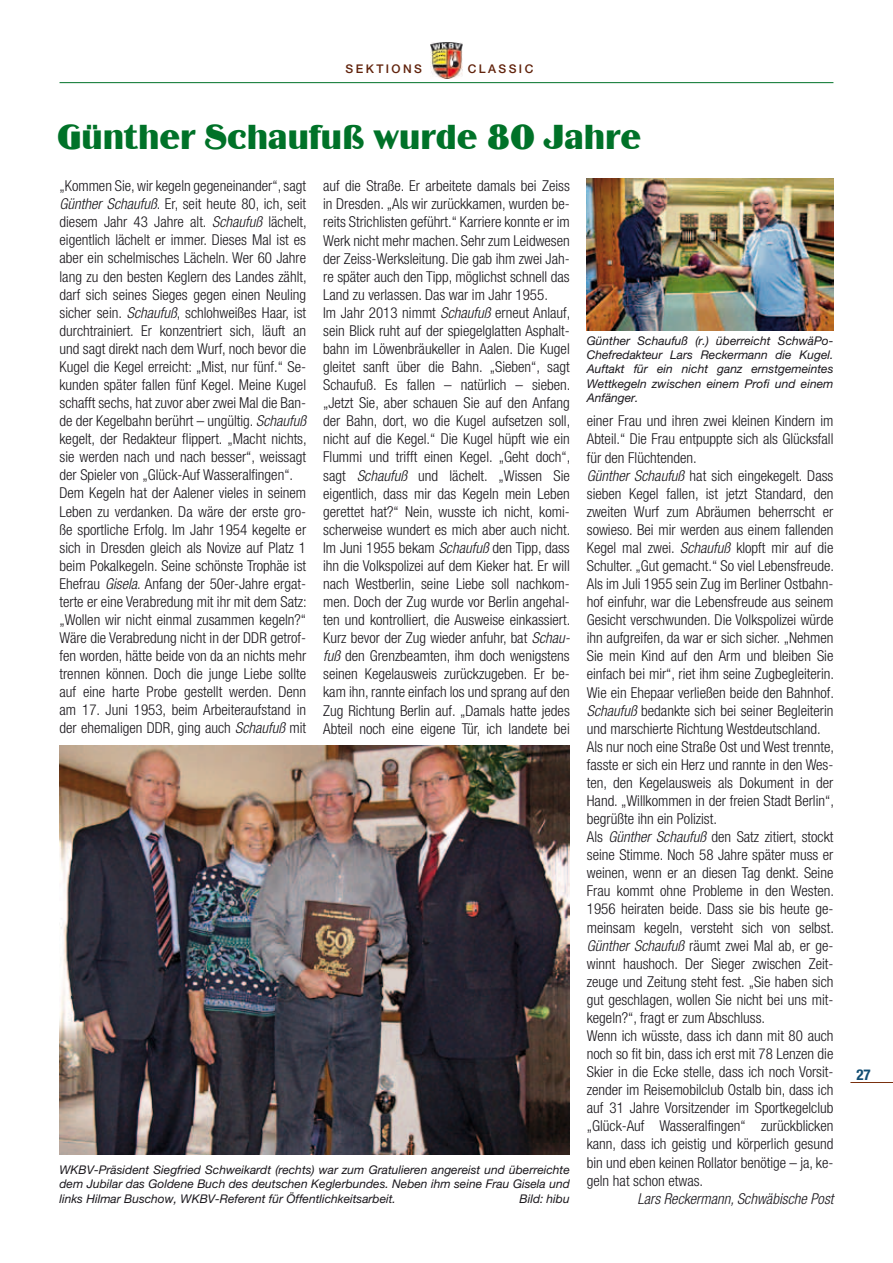
<style>
.page{position:relative;width:893px;height:1263px;background:#fff}
.page>*{position:absolute;margin:0;border:0;box-sizing:border-box;transform-origin:0 0}
.t1{font:36px "Binner D";color:#007228}
.t2{font:300 condensed 15px/18.1px "Helvetica Neue LT Pro";color:#1a171c}
.t3{font:italic 300 condensed 15px "Helvetica Neue LT Pro";color:#1a171c}
.t4{font:700 condensed 15px "Helvetica Neue LT Pro";color:#124e73}
.t5{font:italic 12px/14.4px "Helvetica Neue LT Pro";color:#1a171c;text-align:justify}
.t6{font:500 12px "Helvetica Neue LT Pro";letter-spacing:.2em;color:#61230c}
.s1{font-style:italic}
</style>
<div class="page">
<hr style="left:850px;top:1082px;width:43px;height:1px;background:#7a300e">
<hr style="left:60px;top:82px;width:773px;height:1px;background:#007228">
<img style="left:431px;top:43px;width:31px;height:36px">
<img style="left:60px;top:745px;width:510px;height:410px">
<img style="left:587px;top:179px;width:246px;height:151px">
<p class="t6" style="left:346px;top:62px;width:78px">SEKTIONS</p>
<p class="t6" style="left:468px;top:62px;width:67px">CLASSIC</p>
<h1 class="t1" style="left:57px;top:117px;width:585px">Günther Schaufuß wurde 80 Jahre</h1>
<p class="t2" style="left:60px;top:177px;width:249px">„Kommen Sie, wir kegeln gegeneinander“, sagt <span class="s1">Günther Schaufuß</span>. Er, seit heute 80, ich, seit diesem Jahr 43 Jahre alt. <span class="s1">Schaufuß</span> lächelt, eigentlich lächelt er immer. Dieses Mal ist es aber ein schelmisches Lächeln. Wer 60 Jahre lang zu den besten Keglern des Landes zählt, darf sich seines Sieges gegen einen Neuling sicher sein. <span class="s1">Schaufuß</span>, schlohweißes Haar, ist durchtrainiert. Er konzentriert sich, läuft an und sagt direkt nach dem Wurf, noch bevor die Kugel die Kegel erreicht: „Mist, nur fünf.“ Se&shy;kunden später fallen fünf Kegel. Meine Kugel schafft sechs, hat zuvor aber zwei Mal die Ban&shy;de der Kegelbahn berührt – ungültig. <span class="s1">Schaufuß </span>kegelt, der Redakteur flippert. „Macht nichts, sie werden nach und nach besser“, weissagt der Spieler von „Glück-Auf Wasseralfingen“.<br>Dem Kegeln hat der Aalener vieles in seinem Leben zu verdanken. Da wäre der erste gro&shy;ße sportliche Erfolg. Im Jahr 1954 kegelte er sich in Dresden gleich als Novize auf Platz 1 beim Pokalkegeln. Seine schönste Trophäe ist Ehefrau <span class="s1">Gisela</span>. Anfang der 50er-Jahre ergat&shy;terte er eine Verabredung mit ihr mit dem Satz: „Wollen wir nicht einmal zusammen kegeln?“ Wäre die Verabredung nicht in der DDR getrof&shy;fen worden, hätte beide von da an nichts mehr trennen können. Doch die junge Liebe sollte auf eine harte Probe gestellt werden. Denn am 17. Juni 1953, beim Arbeiteraufstand in der ehemaligen DDR, ging auch <span class="s1">Schaufuß</span> mit</p>
<p class="t2" style="left:323px;top:177px;width:249px">auf die Straße. Er arbeitete damals bei Zeiss in Dresden. „Als wir zurückkamen, wurden be&shy;reits Strichlisten geführt.“ Karriere konnte er im Werk nicht mehr machen. Sehr zum Leidwesen der Zeiss-Werksleitung. Die gab ihm zwei Jah&shy;re später auch den Tipp, möglichst schnell das Land zu verlassen. Das war im Jahr 1955.<br>Im Jahr 2013 nimmt <span class="s1">Schaufuß</span> erneut Anlauf, sein Blick ruht auf der spiegelglatten Asphalt&shy;bahn im Löwenbräukeller in Aalen. Die Kugel gleitet sanft über die Bahn. „Sieben“, sagt Schaufuß. Es fallen – natürlich – sieben. „Jetzt Sie, aber schauen Sie auf den Anfang der Bahn, dort, wo die Kugel aufsetzen soll, nicht auf die Kegel.“ Die Kugel hüpft wie ein Flummi und trifft einen Kegel. „Geht doch“, sagt <span class="s1">Schaufuß</span> und lächelt. „Wissen Sie eigentlich, dass mir das Kegeln mein Leben gerettet hat?“ Nein, wusste ich nicht, komi&shy;scherweise wundert es mich aber auch nicht.<br>Im Juni 1955 bekam <span class="s1">Schaufuß</span> den Tipp, dass ihn die Volkspolizei auf dem Kieker hat. Er will nach Westberlin, seine Liebe soll nachkom&shy;men. Doch der Zug wurde vor Berlin angehal&shy;ten und kontrolliert, die Ausweise einkassiert.<br>Kurz bevor der Zug wieder anfuhr, bat <span class="s1">Schau&shy;fuß</span> den Grenzbeamten, ihm doch wenigstens seinen Kegelausweis zurückzugeben. Er be&shy;kam ihn, rannte einfach los und sprang auf den Zug Richtung Berlin auf. „Damals hatte jedes Abteil noch eine eigene Tür, ich landete bei</p>
<p class="t5" style="left:587px;top:333px;width:248px">Günther Schaufuß (r.) überreicht SchwäPo-Chefredakteur Lars Reckermann die Kugel.<br>Auftakt für ein nicht ganz ernstgemeintes Wettkegeln zwischen einem Profi und einem Anfänger.</p>
<p class="t2" style="left:587px;top:412px;width:249px">einer Frau und ihren zwei kleinen Kindern im Abteil.“ Die Frau entpuppte sich als Glücksfall für den Flüchtenden.<br><span class="s1">Günther Schaufuß</span> hat sich eingekegelt. Dass sieben Kegel fallen, ist jetzt Standard, den zweiten Wurf zum Abräumen beherrscht er sowieso. Bei mir werden aus einem fallenden Kegel mal zwei. <span class="s1">Schaufuß</span> klopft mir auf die Schulter. „Gut gemacht.“ So viel Lebensfreude.<br>Als im Juli 1955 sein Zug im Berliner Ostbahn&shy;hof einfuhr, war die Lebensfreude aus seinem Gesicht verschwunden. Die Volkspolizei würde ihn aufgreifen, da war er sich sicher. „Nehmen Sie mein Kind auf den Arm und bleiben Sie einfach bei mir“, riet ihm seine Zugbegleiterin.<br>Wie ein Ehepaar verließen beide den Bahnhof.<br><span class="s1">Schaufuß</span> bedankte sich bei seiner Begleiterin und marschierte Richtung Westdeutschland.<br>Als nur noch eine Straße Ost und West trennte, fasste er sich ein Herz und rannte in den Wes&shy;ten, den Kegelausweis als Dokument in der Hand. „Willkommen in der freien Stadt Berlin“, begrüßte ihn ein Polizist.<br>Als <span class="s1">Günther Schaufuß</span> den Satz zitiert, stockt seine Stimme. Noch 58 Jahre später muss er weinen, wenn er an diesen Tag denkt. Seine Frau kommt ohne Probleme in den Westen.<br>1956 heiraten beide. Dass sie bis heute ge&shy;meinsam kegeln, versteht sich von selbst.<br><span class="s1">Günther Schaufuß</span> räumt zwei Mal ab, er ge&shy;winnt haushoch. Der Sieger zwischen Zeit&shy;zeuge und Zeitung steht fest. „Sie haben sich gut geschlagen, wollen Sie nicht bei uns mit&shy;kegeln?“, fragt er zum Abschluss.<br>Wenn ich wüsste, dass ich dann mit 80 auch noch so fit bin, dass ich erst mit 78 Lenzen die Skier in die Ecke stelle, dass ich noch Vorsit&shy;zender im Reisemobilclub Ostalb bin, dass ich auf 31 Jahre Vorsitzender im Sportkegelclub „Glück-Auf Wasseralfingen“ zurückblicken kann, dass ich geistig und körperlich gesund bin und eben keinen Rollator benötige – ja, ke&shy;geln hat schon etwas.</p>
<p class="t3" style="left:637px;top:1190px;width:198px">Lars Reckermann, Schwäbische Post</p>
<p class="t5" style="left:60px;top:1162px;width:512px">WKBV-Präsident Siegfried Schweikardt (rechts) war zum Gratulieren angereist und überreichte dem Jubilar das Goldene Buch des deutschen Keglerbundes. Neben ihm seine Frau Gisela und links Hilmar Buschow, WKBV-Referent für Öffentlichkeitsarbeit.</p>
<p class="t5" style="left:519px;top:1191px;width:52px">Bild: hibu</p>
<p class="t4" style="left:856px;top:1066px;width:16px">27</p>
</div>
